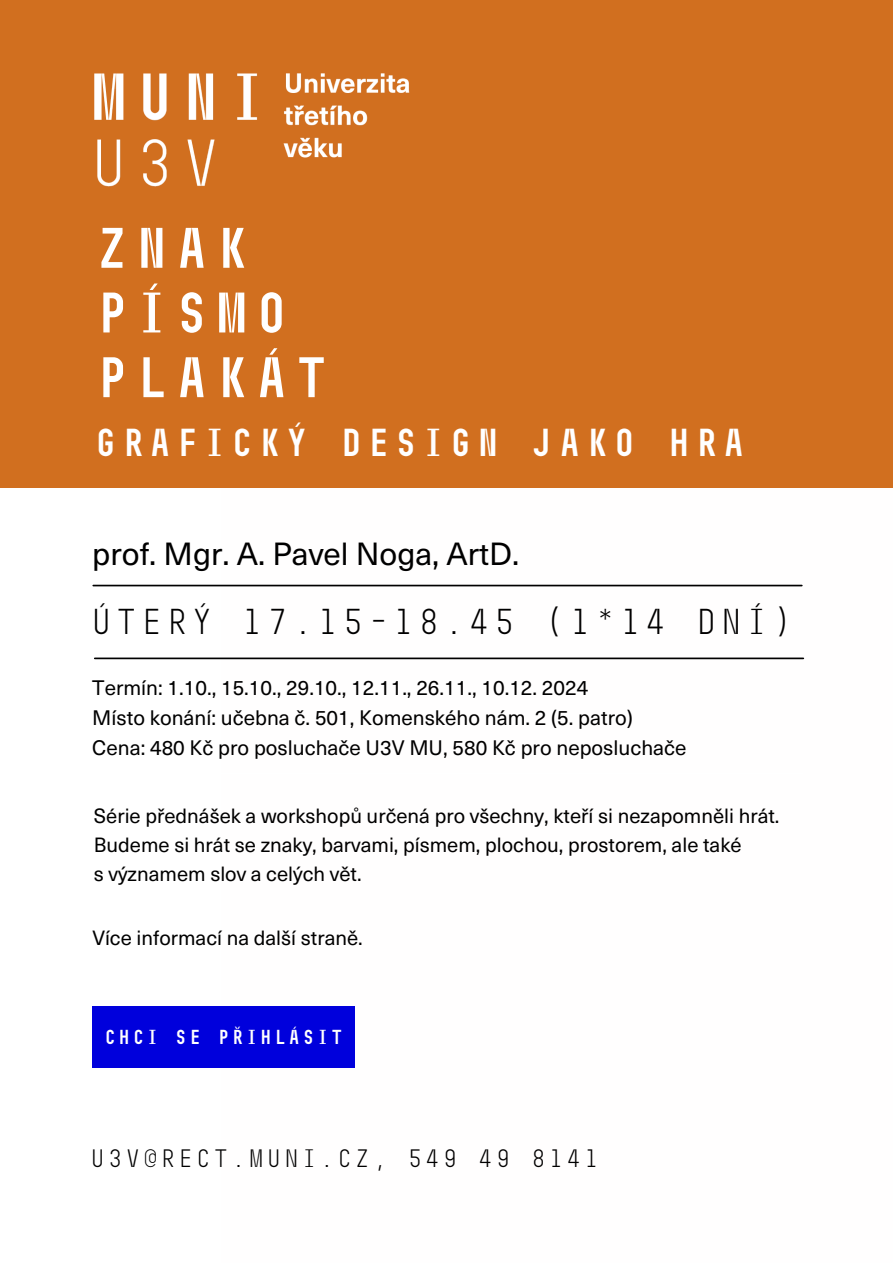
<style>
.page{position:relative;width:893px;height:1263px;background:#fff}
.page>*{position:absolute;margin:0;border:0;box-sizing:border-box;transform-origin:0 0}
.t1{font:700 57px/64.7px "Muni";color:#fff}
.t2{font:700 39px "Muni";color:#fff}
.t3{font:36px "Muni";color:#000}
.t4{font:31.5px "Neue Haas Unica Pro";color:#000}
.t5{font:25.2px "Muni";color:#000}
.t6{font:20.62px "Neue Haas Unica Pro";color:#000}
.t7{font:20.25px "Neue Haas Unica Pro";color:#000}
.t8{font:700 20.25px "Muni";color:#fff}
</style>
<div class="page">
<div style="left:92px;top:1006px;width:263px;height:62px;background:#0000dc"></div>
<div style="left:0;top:0;width:893px;height:487px;background:#d16f1f"></div>
<img style="left:94px;top:73px;width:316px;height:114px">
<hr style="left:93px;top:585px;width:709px;height:1px;background:#000">
<hr style="left:95px;top:657px;width:708px;height:2px;background:#000">
<p class="t1" style="left:92px;top:215px;width:241px">ZNAK<br>PÍSMO<br>PLAKÁT</p>
<h5 class="t2" style="left:92px;top:419px;width:657px">GRAFICKÝ DESIGN JAKO HRA</h5>
<h2 class="t4" style="left:92px;top:528px;width:428px">prof. Mgr. A. Pavel Noga, ArtD.</h2>
<p class="t3" style="left:89px;top:599px;width:707px">ÚTERÝ 17.15-18.45 (1*14 DNÍ)</p>
<p class="t6" style="left:92px;top:671px;width:497px">Termín: 1.10., 15.10., 29.10., 12.11., 26.11., 10.12. 2024</p>
<p class="t6" style="left:92px;top:701px;width:542px">Místo konání: učebna č. 501, Komenského nám. 2 (5. patro)</p>
<p class="t6" style="left:92px;top:730px;width:596px">Cena: 480 Kč pro posluchače U3V MU, 580 Kč pro neposluchače</p>
<p class="t7" style="left:94px;top:799px;width:687px">Série přednášek a workshopů určená pro všechny, kteří si nezapomněli hrát.</p>
<p class="t7" style="left:94px;top:828px;width:649px">Budeme si hrát se znaky, barvami, písmem, plochou, prostorem, ale také</p>
<p class="t7" style="left:94px;top:857px;width:269px">s významem slov a celých vět.</p>
<h4 class="t7" style="left:92px;top:921px;width:272px">Více informací na další straně.</h4>
<h3 class="t8" style="left:103px;top:1025px;width:242px">CHCI SE PŘIHLÁSIT</h3>
<h1 class="t5" style="left:89px;top:1143px;width:513px">U3V@RECT.MUNI.CZ, 549 49 8141</h1>
</div>
